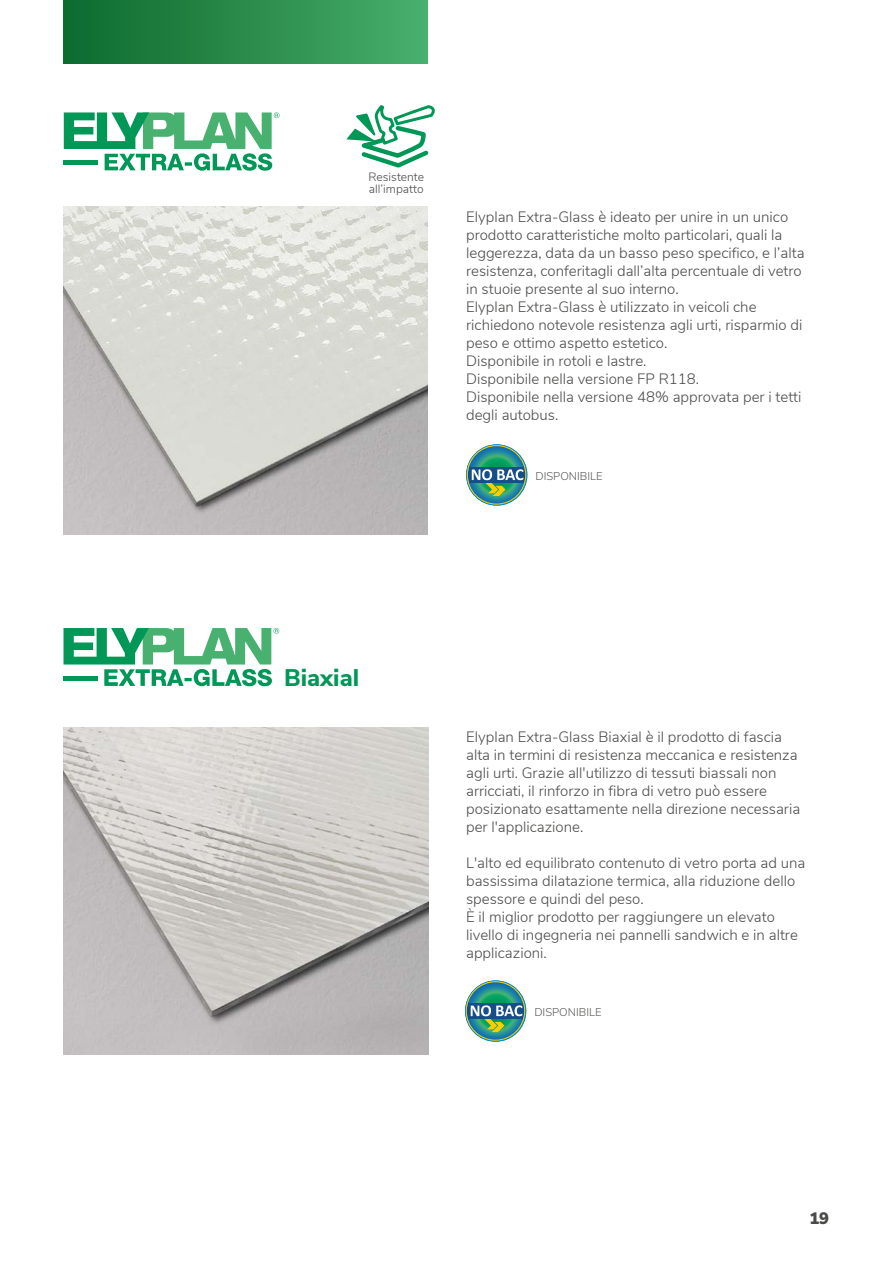
<style>
.page{position:relative;width:893px;height:1263px;background:#fff}
.page>*{position:absolute;margin:0;border:0;box-sizing:border-box;transform-origin:0 0}
.t1{font:800 24px "Nunito Sans";color:#009757}
.t2{font:200 16.5px "Nunito Sans 12 pt";color:#4a4a49}
.t3{font:300 15px/18px "Nunito Sans";color:#4a4a49}
.t4{font:300 12px/12px "Nunito Sans";color:#4a4a49}
.t5{font:300 11.25px "Nunito Sans";color:#575756}
</style>
<div class="page">
<svg style="left:64px;top:112px;width:215px;height:59px"></svg>
<svg style="left:63px;top:628px;width:216px;height:58px"></svg>
<img style="left:63px;top:727px;width:365px;height:327px">
<img style="left:64px;top:207px;width:363px;height:327px">
<div style="left:64px;top:0;width:363px;height:64px;background:linear-gradient(to right,#0c692d,#48af6b)"></div>
<svg style="left:465px;top:980px;width:61px;height:62px"></svg>
<div style="left:466px;top:1003px;width:59px;height:16px;background:#154e89"></div>
<div style="left:465px;top:980px;width:61px;height:62px;border:2px solid #008ec8;border-radius:50%"></div>
<svg style="left:471px;top:1005px;width:51px;height:27px"></svg>
<div style="left:466px;top:981px;width:59px;height:59px;border:1px solid #fc0;border-radius:50%"></div>
<svg style="left:466px;top:444px;width:61px;height:62px"></svg>
<div style="left:467px;top:467px;width:59px;height:16px;background:#154e89"></div>
<div style="left:466px;top:444px;width:61px;height:62px;border:2px solid #008ec8;border-radius:50%"></div>
<svg style="left:472px;top:469px;width:51px;height:27px"></svg>
<div style="left:467px;top:445px;width:59px;height:59px;border:1px solid #fc0;border-radius:50%"></div>
<svg style="left:346px;top:105px;width:88px;height:63px"></svg>
<p class="t4" style="left:368px;top:170px;width:57px">Resistente all’impatto</p>
<p class="t3" style="left:466px;top:207px;width:340px">Elyplan Extra-Glass è ideato per unire in un unico prodotto caratteristiche molto particolari, quali la leggerezza, data da un basso peso specifico, e l’alta resistenza, conferitagli dall’alta percentuale di vetro in stuoie presente al suo interno.<br>Elyplan Extra-Glass è utilizzato in veicoli che richiedono notevole resistenza agli urti, risparmio di peso e ottimo aspetto estetico.<br>Disponibile in rotoli e lastre.<br>Disponibile nella versione FP R118.<br>Disponibile nella versione 48% approvata per i tetti degli autobus.</p>
<p class="t5" style="left:535px;top:468px;width:69px">DISPONIBILE</p>
<h1 class="t1" style="left:284px;top:660px;width:76px">Biaxial</h1>
<p class="t3" style="left:466px;top:727px;width:336px">Elyplan Extra-Glass Biaxial è il prodotto di fascia alta in termini di resistenza meccanica e resistenza agli urti. Grazie all'utilizzo di tessuti biassali non arricciati, il rinforzo in fibra di vetro può essere posizionato esattamente nella direzione necessaria per l'applicazione.</p>
<p class="t3" style="left:466px;top:853px;width:341px">L'alto ed equilibrato contenuto di vetro porta ad una bassissima dilatazione termica, alla riduzione dello spessore e quindi del peso.<br>È il miglior prodotto per raggiungere un elevato livello di ingegneria nei pannelli sandwich e in altre applicazioni.</p>
<p class="t5" style="left:534px;top:1004px;width:69px">DISPONIBILE</p>
<p class="t2" style="left:809px;top:1207px;width:21px">19</p>
</div>
